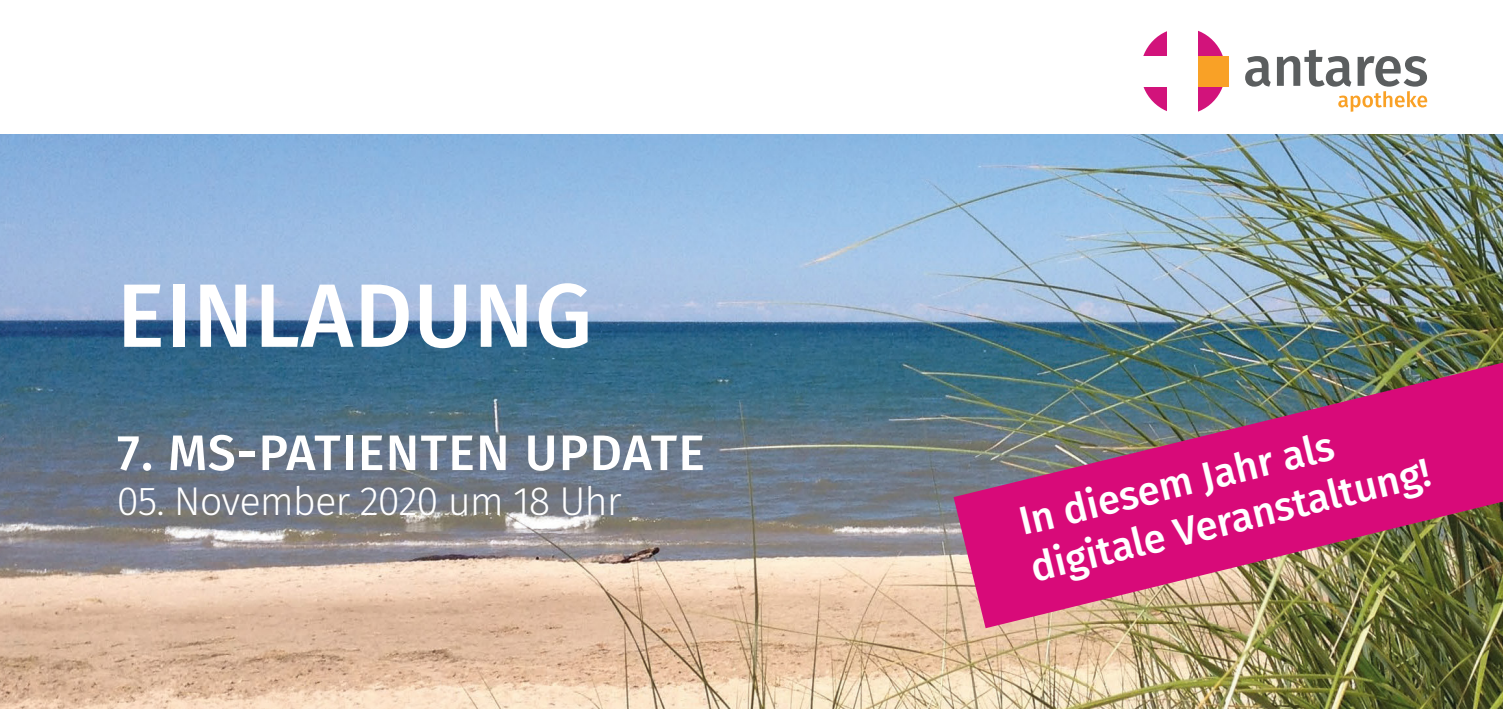
<style>
.page{position:relative;width:1503px;height:709px;background:#fff}
.page>*{position:absolute;margin:0;border:0;box-sizing:border-box;transform-origin:0 0}
.t1{font:500 90px "Fira Sans";letter-spacing:.01em;color:#fff}
.t2{font:500 50px "Fira Sans";letter-spacing:.025em;color:#fff}
.t3{font:500 40px "Fira Sans";color:#fff}
.t4{font:300 40px "Fira Sans";letter-spacing:-.025em;color:#fff}
</style>
<div class="page">
<img style="left:0;top:134px;width:1502px;height:575px">
<svg style="left:1245px;top:50px;width:182px;height:62px"></svg>
<div style="left:1140px;top:28px;width:85px;height:86px;background:#d2137b;border-radius:50%"></div>
<div style="left:1167px;top:26px;width:30px;height:91px;background:#fff"></div>
<div style="left:1137px;top:56px;width:91px;height:31px;background:#fff"></div>
<div style="left:1197px;top:56px;width:31px;height:31px;background:#f9a126"></div>
<img style="left:953px;top:362px;width:549px;height:266px">
<p class="t1" style="left:117px;top:243px;width:477px">EINLADUNG</p>
<p class="t2" style="left:117px;top:412px;width:589px">7. MS-PATIENTEN UPDATE</p>
<p class="t4" style="left:117px;top:473px;width:506px">05. November 2020 um 18 Uhr</p>
<p class="t3" style="left:1012px;top:491px;width:324px;rotate:-14deg">In diesem Jahr als</p>
<p class="t3" style="left:1023px;top:538px;width:411px;rotate:-14deg">digitale Veranstaltung!</p>
</div>
